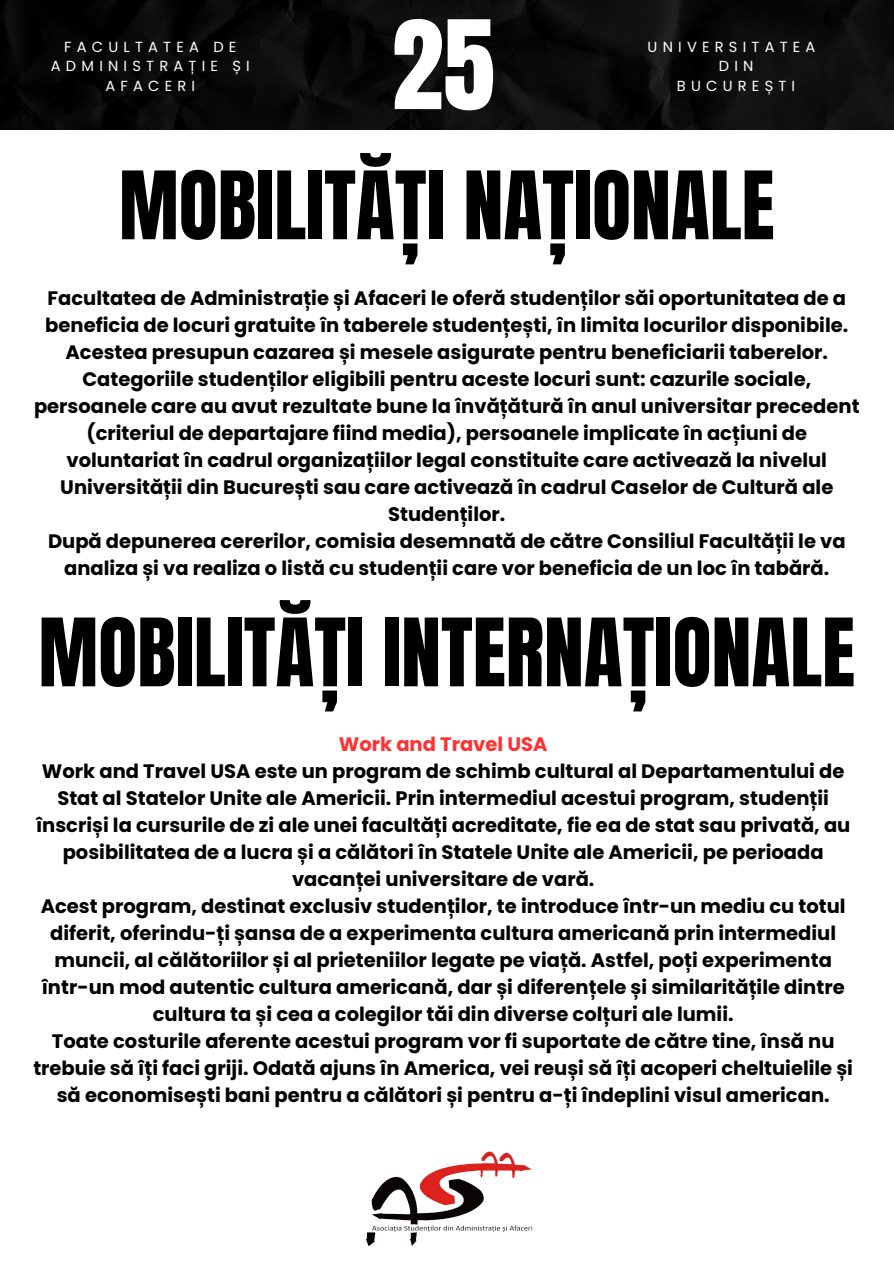
<style>
.page{position:relative;width:894px;height:1264px;background:#fff}
.page>*{position:absolute;margin:0;border:0;box-sizing:border-box;transform-origin:0 0}
.t1{font:104.4px "Anton";color:#fff}
.t2{font:80.1px "Anton";color:#000}
.t3{font:700 19.5px/27px "Poppins";color:#000;text-align:center}
.t4{font:14.55px/19.6px "Poppins";letter-spacing:.355em;color:#fefefe;text-align:center}
.t5{font:14.55px "Poppins";letter-spacing:.355em;color:#fff}
.s1{color:#ff3131}
</style>
<div class="page">
<img style="left:0;top:0;width:892px;height:129px">
<img style="left:365px;top:1151px;width:168px;height:96px">
<p class="t1" style="left:391px;top:-10px;width:105px">25</p>
<p class="t4" style="left:51px;top:37px;width:200px">FACULTATEA DE<br>ADMINISTRAȚIE ȘI<br>AFACERI</p>
<p class="t5" style="left:647px;top:36px;width:169px">UNIVERSITATEA</p>
<p class="t5" style="left:718px;top:56px;width:36px">DIN</p>
<p class="t5" style="left:676px;top:76px;width:120px">BUCUREȘTI</p>
<h2 class="t2" style="left:119px;top:148px;width:656px">MOBILITĂȚI NAȚIONALE</h2>
<h2 class="t3" style="left:34px;top:284px;width:826px">Facultatea de Administrație și Afaceri le oferă studenților săi oportunitatea de a beneficia de locuri gratuite în taberele studențești, în limita locurilor disponibile.<br>Acestea presupun cazarea și mesele asigurate pentru beneficiarii taberelor.<br>Categoriile studenților eligibili pentru aceste locuri sunt: cazurile sociale, persoanele care au avut rezultate bune la învățătură în anul universitar precedent (criteriul de departajare fiind media), persoanele implicate în acțiuni de voluntariat în cadrul organizațiilor legal constituite care activează la nivelul Universității din București sau care activează în cadrul Caselor de Cultură ale Studenților.<br>După depunerea cererilor, comisia desemnată de către Consiliul Facultății le va analiza și va realiza o listă cu studenții care vor beneficia de un loc în tabără.</h2>
<h2 class="t2" style="left:39px;top:595px;width:817px">MOBILITĂȚI INTERNAȚIONALE</h2>
<h2 class="t3" style="left:33px;top:730px;width:821px"><span class="s1">Work and Travel USA<br></span>Work and Travel USA este un program de schimb cultural al Departamentului de Stat al Statelor Unite ale Americii. Prin intermediul acestui program, studenții înscriși la cursurile de zi ale unei facultăți acreditate, fie ea de stat sau privată, au posibilitatea de a lucra și a călători în Statele Unite ale Americii, pe perioada vacanței universitare de vară.<br>Acest program, destinat exclusiv studenților, te introduce într-un mediu cu totul diferit, oferindu-ți șansa de a experimenta cultura americană prin intermediul muncii, al călătoriilor și al prieteniilor legate pe viață. Astfel, poți experimenta într-un mod autentic cultura americană, dar și diferențele și similaritățile dintre cultura ta și cea a colegilor tăi din diverse colțuri ale lumii.<br>Toate costurile aferente acestui program vor fi suportate de către tine, însă nu trebuie să îți faci griji. Odată ajuns în America, vei reuși să îți acoperi cheltuielile și să economisești bani pentru a călători și pentru a-ți îndeplini visul american.</h2>
</div>
